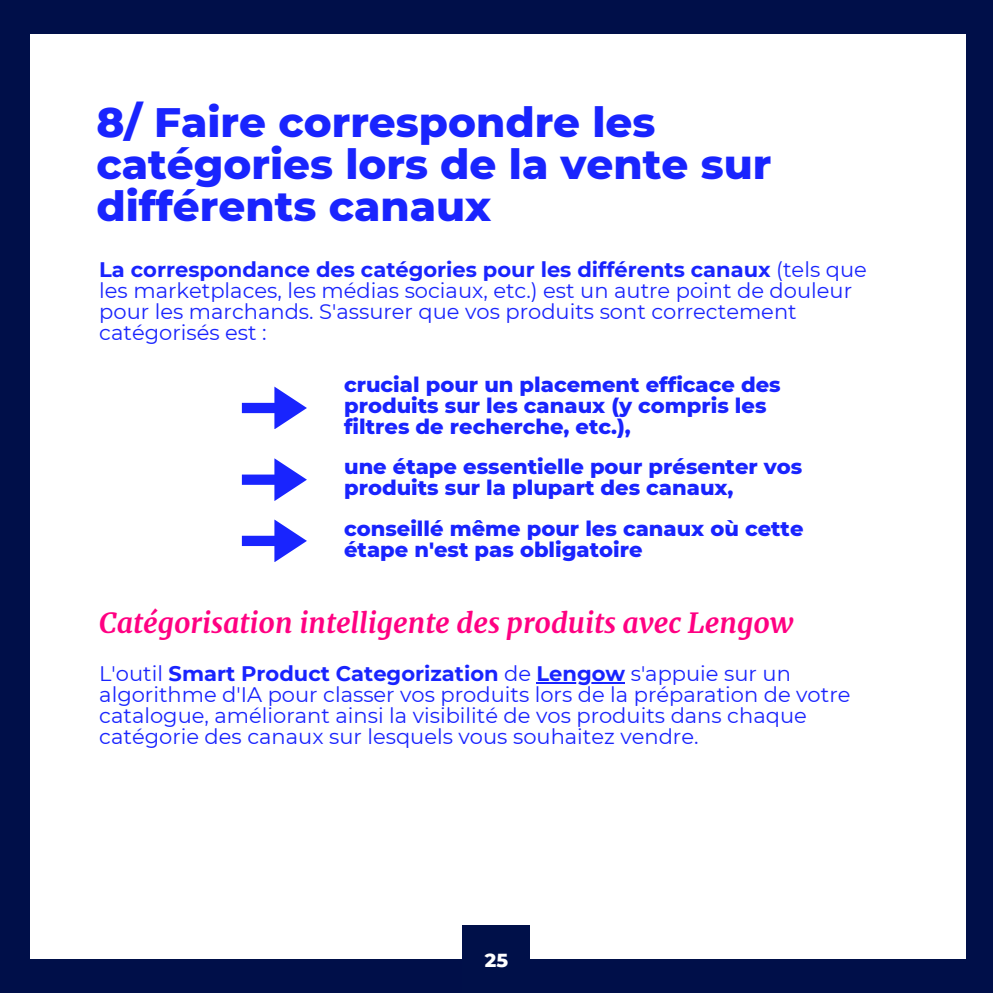
<style>
.page{position:relative;width:993px;height:993px;background:#fff}
.page>*{position:absolute;margin:0;border:0;box-sizing:border-box;transform-origin:0 0}
.t1{font:800 42px/42px "Montserrat";color:#1924fe}
.t2{font:italic 700 28px "Merriweather";color:#ff0082}
.t3{font:21px/21px "Montserrat";color:#1924fe}
.t4{font:800 21px/21px "Montserrat";color:#1924fe}
.t5{font:800 19.25px "Montserrat";color:#fff}
.s1{font-weight:700}
</style>
<div class="page">
<div style="left:0;top:34px;width:30px;height:925px;background:#000f49"></div>
<div style="left:966px;top:34px;width:26px;height:925px;background:#000f49"></div>
<div style="left:0;top:959px;width:992px;height:33px;background:#000f49"></div>
<div style="left:0;top:0;width:992px;height:34px;background:#000f49"></div>
<svg style="left:242px;top:386px;width:65px;height:43px"></svg>
<svg style="left:242px;top:458px;width:65px;height:43px"></svg>
<svg style="left:242px;top:519px;width:65px;height:43px"></svg>
<hr style="left:536px;top:682px;width:89px;height:1px;background:#1924fe">
<div style="left:463px;top:925px;width:67px;height:67px;background:#001049"></div>
<h1 class="t1" style="left:96px;top:101px;width:676px">8/ Faire correspondre les catégories lors de la vente sur différents canaux</h1>
<p class="t3" style="left:99px;top:259px;width:769px"><span class="s1">La correspondance des catégories pour les différents canaux</span> (tels que les marketplaces, les médias sociaux, etc.) est un autre point de douleur pour les marchands. S'assurer que vos produits sont correctement catégorisés est :</p>
<p class="t4" style="left:344px;top:374px;width:438px">crucial pour un placement efficace des produits sur les canaux (y compris les filtres de recherche, etc.),</p>
<p class="t4" style="left:344px;top:456px;width:459px">une étape essentielle pour présenter vos produits sur la plupart des canaux,</p>
<p class="t4" style="left:344px;top:517px;width:461px">conseillé même pour les canaux où cette étape n'est pas obligatoire</p>
<h2 class="t2" style="left:99px;top:605px;width:695px">Catégorisation intelligente des produits avec Lengow</h2>
<p class="t3" style="left:99px;top:662px;width:752px">L'outil <span class="s1">Smart Product Categorization</span> de <span class="s1">Lengow</span> s'appuie sur un algorithme d'IA pour classer vos produits lors de la préparation de votre catalogue, améliorant ainsi la visibilité de vos produits dans chaque catégorie des canaux sur lesquels vous souhaitez vendre.</p>
<p class="t5" style="left:484px;top:947px;width:25px">25</p>
</div>
